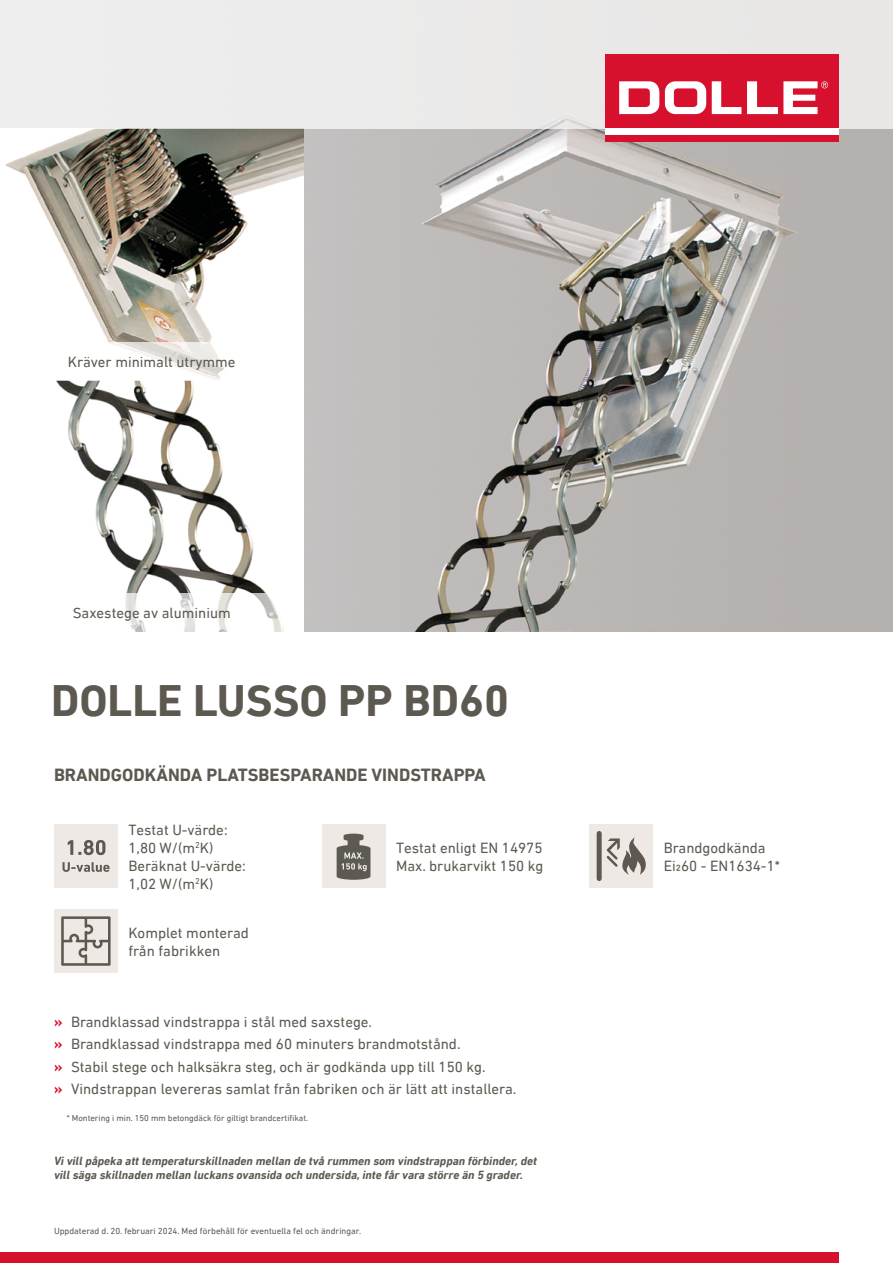
<style>
.page{position:relative;width:893px;height:1263px;background:#fff}
.page>*{position:absolute;margin:0;border:0;box-sizing:border-box;transform-origin:0 0}
.t1{font:700 45px "DIN Next LT Pro";color:#5d5951}
.t2{font:700 18px "DIN Next LT Pro";color:#5d5951}
.t3{font:15px/18px "DIN Next LT Pro";color:#5d5951}
.t4{font:italic 700 12px/14.4px "DIN Next LT Pro";color:#5d5951}
.t5{font:9px "DIN Next LT Pro";color:#5d5951}
.t6{font:8.7px "DIN Next LT Pro";color:#5d5951}
.s1{font-weight:700;color:#d7102d}
</style>
<div class="page">
<img style="left:304px;top:128px;width:589px;height:503px">
<img style="left:5px;top:128px;width:299px;height:465px">
<div style="left:0;top:0;width:893px;height:128px;background:#ebebeb"></div>
<div style="left:322px;top:824px;width:63px;height:64px;background:#eee9e5"></div>
<svg style="left:337px;top:834px;width:33px;height:46px"></svg>
<svg style="left:5px;top:343px;width:299px;height:38px"></svg>
<div style="left:589px;top:824px;width:64px;height:64px;background:#eee9e5"></div>
<div style="left:597px;top:831px;width:5px;height:50px;background:#5d5951;border-radius:3px"></div>
<svg style="left:607px;top:837px;width:39px;height:38px"></svg>
<div style="left:54px;top:824px;width:64px;height:64px;background:#eee9e5"></div>
<svg style="left:68px;top:840px;width:37px;height:15px"></svg>
<svg style="left:63px;top:862px;width:47px;height:10px"></svg>
<div style="left:54px;top:909px;width:64px;height:64px;background:#eee9e5"></div>
<svg style="left:61px;top:916px;width:50px;height:50px"></svg>
<div style="left:605px;top:54px;width:234px;height:87px;background:#d7102d"></div>
<div style="left:605px;top:128px;width:234px;height:6px;background:#fff"></div>
<svg style="left:619px;top:81px;width:209px;height:33px"></svg>
<div style="left:0;top:1252px;width:839px;height:11px;background:#d7102d"></div>
<p class="t3" style="left:68px;top:353px;width:169px">Kräver minimalt utrymme</p>
<p class="t3" style="left:73px;top:604px;width:160px">Saxestege av aluminium</p>
<h1 class="t1" style="left:51px;top:675px;width:460px">DOLLE LUSSO PP BD60</h1>
<p class="t2" style="left:54px;top:764px;width:433px">BRANDGODKÄNDA PLATSBESPARANDE VINDSTRAPPA</p>
<p class="t3" style="left:128px;top:820px;width:119px">Testat U-värde:<br>1,80 W/(m<sup>2</sup>K)<br>Beräknat U-värde:<br>1,02 W/(m<sup>2</sup>K)</p>
<p class="t3" style="left:128px;top:923px;width:122px">Komplet monterad från fabrikken</p>
<p class="t3" style="left:396px;top:838px;width:149px">Testat enligt EN 14975<br>Max. brukarvikt 150 kg</p>
<p class="t3" style="left:54px;top:1010px;width:464px;line-height:22.5px"><span class="s1">»</span> Brandklassad vindstrappa i stål med saxstege.<br><span class="s1">»</span> Brandklassad vindstrappa med 60 minuters brandmotstånd.<br><span class="s1">»</span> Stabil stege och halksäkra steg, och är godkända upp till 150 kg.<br><span class="s1">»</span> Vindstrappan levereras samlat från fabriken och är lätt att installera.</p>
<p class="t6" style="left:67px;top:1113px;width:243px">* Montering i min. 150 mm betongdäck för giltigt brandcertifikat.</p>
<p class="t4" style="left:54px;top:1153px;width:484px">Vi vill påpeka att temperaturskillnaden mellan de två rummen som vindstrappan förbinder, det vill säga skillnaden mellan luckans ovansida och undersida, inte får vara större än 5 grader.</p>
<p class="t5" style="left:54px;top:1226px;width:309px">Uppdaterad d. 20. februari 2024. Med förbehåll för eventuella fel och ändringar.</p>
<p class="t3" style="left:664px;top:838px;width:118px">Brandgodkända<br>Ei260 - EN1634-1*</p>
</div>
